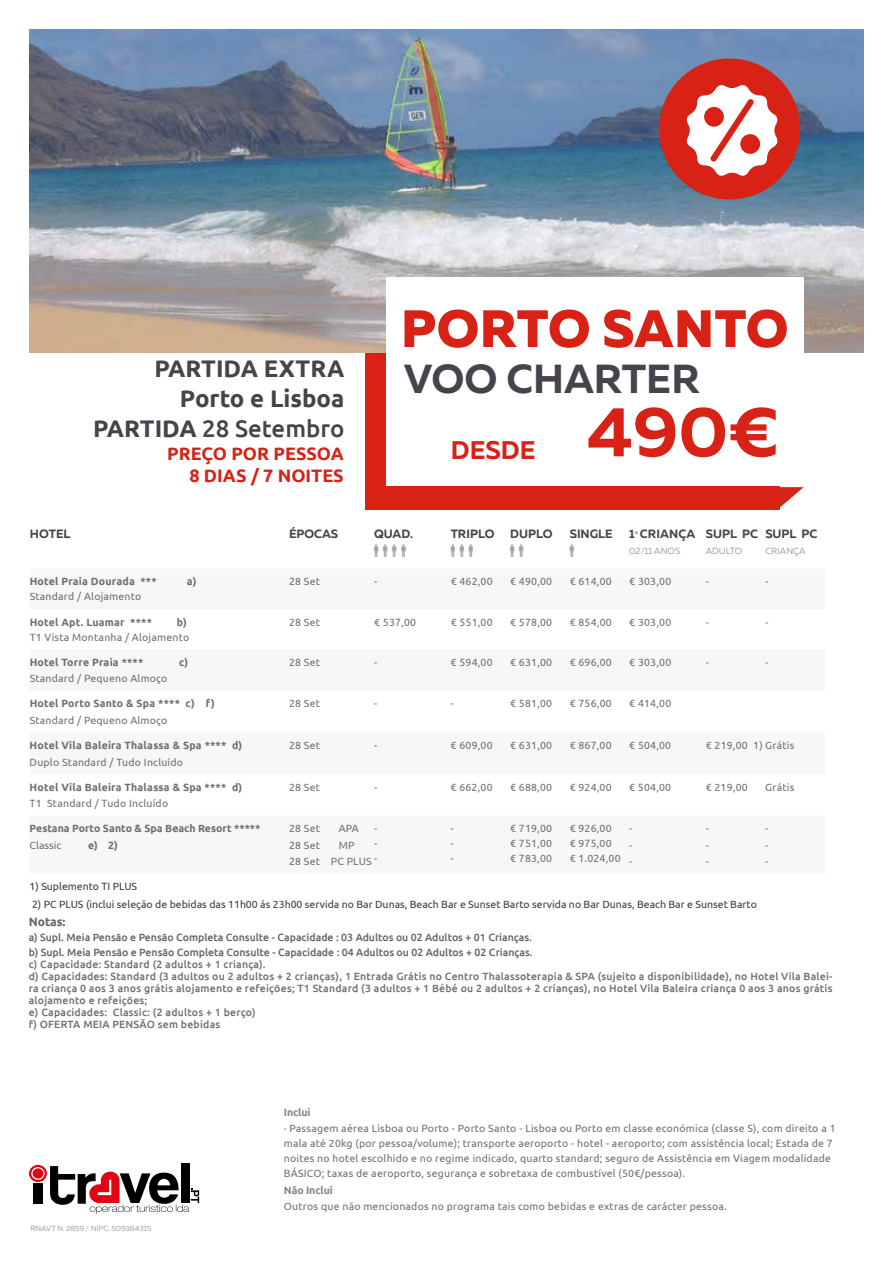
<style>
.page{position:relative;width:893px;height:1263px;background:#fff}
.page>*{position:absolute;margin:0;border:0;box-sizing:border-box;transform-origin:0 0}
.t1{font:700 70.5px "Muller";color:#d82215}
.t2{font:800 52.5px "Muller";color:#d82215}
.t3{font:700 40.5px "Muller";color:#47424b}
.t4{font:700 25.5px "Muller";color:#d82215}
.t5{font:700 24px/30px "Ubuntu";color:#47424b;text-align:right}
.t6{font:700 18px/22.5px "Ubuntu";color:#d82215;text-align:right}
.t7{font:700 12px "Muller";color:#47424b}
.t8{font:700 12px "Ubuntu";color:#636362}
.t9{font:10.5px/15px "Ubuntu";letter-spacing:.02em;color:#6f6f6f;text-align:justify}
.t10{font:500 10.5px/12px "Ubuntu";letter-spacing:.02em;color:#6f6f6f}
.t11{font:500 10.5px/15px "Ubuntu";color:#636362}
.t12{font:700 10.5px "Ubuntu";letter-spacing:.02em;color:#6f6f6f}
.t13{font:10.5px "Ubuntu";color:#3c3c3b}
.t14{font:700 10.5px "Ubuntu";color:#6f6f6f}
.t15{font:700 10.5px "Ubuntu";letter-spacing:-.01em;color:#878787}
.t16{font:10.5px "Ubuntu";color:#6f6f6f}
.t17{font:9px "Muller Regular 3";color:#9d9d9c}
.t18{font:7.5px "Muller Regular 3";letter-spacing:-.01em;color:#9d9d9c}
.s1{font-weight:500}
.s2{color:#878787}
</style>
<div class="page">
<div style="left:181px;top:1163px;width:8px;height:40px;background:#000"></div>
<svg style="left:29px;top:1165px;width:170px;height:49px"></svg>
<img style="left:30px;top:30px;width:833px;height:323px">
<div style="left:366px;top:353px;width:414px;height:156px;background:#d82215"></div>
<svg style="left:780px;top:487px;width:24px;height:21px"></svg>
<div style="left:386px;top:277px;width:418px;height:209px;background:#fff"></div>
<div style="left:659px;top:58px;width:141px;height:141px;background:#d82215;border-radius:50%"></div>
<svg style="left:686px;top:85px;width:92px;height:91px"></svg>
<h3 class="t5" style="left:93px;top:353px;width:253px">PARTIDA EXTRA<br>Porto e Lisboa<br>PARTIDA <span class="s1">28 Setembro</span></h3>
<h3 class="t6" style="left:167px;top:442px;width:178px">PREÇO POR PESSOA<br>8 DIAS / 7 NOITES</h3>
<h2 class="t2" style="left:401px;top:296px;width:389px">PORTO SANTO</h2>
<h3 class="t3" style="left:404px;top:354px;width:297px">VOO CHARTER</h3>
<h3 class="t4" style="left:451px;top:435px;width:86px">DESDE</h3>
<h1 class="t1" style="left:587px;top:388px;width:194px">490€</h1>
<p class="t7" style="left:30px;top:526px;width:42px">HOTEL</p>
<p class="t7" style="left:289px;top:526px;width:51px">ÉPOCAS</p>
<p class="t7" style="left:374px;top:526px;width:40px">QUAD.</p>
<p class="t7" style="left:451px;top:526px;width:45px">TRIPLO</p>
<p class="t7" style="left:510px;top:526px;width:44px">DUPLO</p>
<p class="t7" style="left:570px;top:526px;width:44px">SINGLE</p>
<p class="t7" style="left:629px;top:526px;width:67px">1<sup>a</sup> CRIANÇA</p>
<p class="t17" style="left:629px;top:546px;width:53px">02/11 ANOS</p>
<p class="t7" style="left:706px;top:526px;width:54px">SUPL PC</p>
<p class="t17" style="left:706px;top:546px;width:38px">ADULTO</p>
<p class="t7" style="left:765px;top:526px;width:54px">SUPL PC</p>
<p class="t17" style="left:765px;top:546px;width:42px">CRIANÇA</p>
<p class="t12" style="left:30px;top:575px;width:129px">Hotel Praia Dourada ***</p>
<p class="t12" style="left:187px;top:575px;width:11px">a)</p>
<p class="t9" style="left:30px;top:589px;width:113px">Standard / Alojamento</p>
<p class="t9" style="left:289px;top:574px;width:32px">28 Set</p>
<p class="t9" style="left:374px;top:574px;width:5px">-</p>
<p class="t9" style="left:451px;top:574px;width:44px">€ 462,00</p>
<p class="t9" style="left:510px;top:574px;width:44px">€ 490,00</p>
<p class="t9" style="left:570px;top:574px;width:44px">€ 614,00</p>
<p class="t9" style="left:629px;top:574px;width:44px">€ 303,00</p>
<p class="t9" style="left:706px;top:574px;width:5px">-</p>
<p class="t9" style="left:765px;top:574px;width:5px">-</p>
<p class="t12" style="left:30px;top:615px;width:124px">Hotel Apt. Luamar ****</p>
<p class="t12" style="left:177px;top:615px;width:12px">b)</p>
<p class="t9" style="left:30px;top:629px;width:161px">T1 Vista Montanha / Alojamento</p>
<p class="t9" style="left:289px;top:614px;width:32px">28 Set</p>
<p class="t9" style="left:374px;top:614px;width:44px">€ 537,00</p>
<p class="t9" style="left:451px;top:614px;width:44px">€ 551,00</p>
<p class="t9" style="left:510px;top:614px;width:44px">€ 578,00</p>
<p class="t9" style="left:570px;top:614px;width:44px">€ 854,00</p>
<p class="t9" style="left:629px;top:614px;width:44px">€ 303,00</p>
<p class="t9" style="left:706px;top:614px;width:5px">-</p>
<p class="t9" style="left:765px;top:614px;width:5px">-</p>
<p class="t12" style="left:30px;top:656px;width:115px">Hotel Torre Praia ****</p>
<p class="t12" style="left:179px;top:656px;width:11px">c)</p>
<p class="t9" style="left:30px;top:671px;width:139px">Standard / Pequeno Almoço</p>
<p class="t9" style="left:289px;top:654px;width:32px">28 Set</p>
<p class="t9" style="left:374px;top:654px;width:5px">-</p>
<p class="t9" style="left:451px;top:654px;width:44px">€ 594,00</p>
<p class="t9" style="left:510px;top:654px;width:44px">€ 631,00</p>
<p class="t9" style="left:570px;top:654px;width:44px">€ 696,00</p>
<p class="t9" style="left:629px;top:654px;width:44px">€ 303,00</p>
<p class="t9" style="left:706px;top:654px;width:5px">-</p>
<p class="t9" style="left:765px;top:654px;width:5px">-</p>
<p class="t12" style="left:30px;top:697px;width:187px">Hotel Porto Santo &amp; Spa **** c) f)</p>
<p class="t9" style="left:30px;top:712px;width:139px">Standard / Pequeno Almoço</p>
<p class="t9" style="left:289px;top:696px;width:32px">28 Set</p>
<p class="t9" style="left:374px;top:696px;width:5px">-</p>
<p class="t9" style="left:451px;top:696px;width:5px">-</p>
<p class="t9" style="left:510px;top:696px;width:44px">€ 581,00</p>
<p class="t9" style="left:570px;top:696px;width:44px">€ 756,00</p>
<p class="t9" style="left:629px;top:696px;width:44px">€ 414,00</p>
<p class="t12" style="left:30px;top:739px;width:214px">Hotel Vila Baleira Thalassa &amp; Spa **** d)</p>
<p class="t9" style="left:30px;top:754px;width:155px">Duplo Standard / Tudo Incluído</p>
<p class="t9" style="left:289px;top:737px;width:32px">28 Set</p>
<p class="t9" style="left:374px;top:737px;width:5px">-</p>
<p class="t9" style="left:451px;top:737px;width:44px">€ 609,00</p>
<p class="t9" style="left:510px;top:737px;width:44px">€ 631,00</p>
<p class="t9" style="left:570px;top:737px;width:44px">€ 867,00</p>
<p class="t9" style="left:629px;top:737px;width:44px">€ 504,00</p>
<p class="t9" style="left:706px;top:737px;width:90px">€ 219,00 1) Grátis</p>
<p class="t12" style="left:30px;top:781px;width:214px">Hotel Vila Baleira Thalassa &amp; Spa **** d)</p>
<p class="t9" style="left:30px;top:796px;width:140px">T1 Standard / Tudo Incluído</p>
<p class="t9" style="left:289px;top:779px;width:32px">28 Set</p>
<p class="t9" style="left:374px;top:779px;width:5px">-</p>
<p class="t9" style="left:451px;top:779px;width:44px">€ 662,00</p>
<p class="t9" style="left:510px;top:779px;width:44px">€ 688,00</p>
<p class="t9" style="left:570px;top:779px;width:44px">€ 924,00</p>
<p class="t9" style="left:629px;top:779px;width:44px">€ 504,00</p>
<p class="t9" style="left:706px;top:779px;width:44px">€ 219,00</p>
<p class="t9" style="left:765px;top:779px;width:31px">Grátis</p>
<p class="t14" style="left:30px;top:822px;width:232px">Pestana Porto Santo &amp; Spa Beach Resort *****</p>
<p class="t16" style="left:30px;top:839px;width:33px">Classic</p>
<p class="t12" style="left:88px;top:839px;width:31px">e) 2)</p>
<p class="t9" style="left:289px;top:821px;width:32px">28 Set</p>
<p class="t9" style="left:339px;top:821px;width:22px">APA</p>
<p class="t9" style="left:289px;top:837px;width:32px">28 Set</p>
<p class="t9" style="left:374px;top:821px;width:5px">- - -</p>
<p class="t9" style="left:451px;top:821px;width:5px">- - -</p>
<p class="t9" style="left:510px;top:821px;width:44px">€ 719,00 € 751,00 € 783,00</p>
<p class="t9" style="left:570px;top:821px;width:52px;text-align:left">€ 926,00<br>€ 975,00<br>€ 1.024,00</p>
<p class="t9" style="left:629px;top:820px;width:5px;line-height:16.5px">- - -</p>
<p class="t9" style="left:706px;top:820px;width:5px;line-height:16.5px">- - -</p>
<p class="t9" style="left:765px;top:820px;width:5px;line-height:16.5px">- - -</p>
<p class="t9" style="left:289px;top:836px;width:84px;line-height:16.5px;text-indent:50px">MP<br>28 Set PC PLUS</p>
<p class="t13" style="left:30px;top:880px;width:109px">1) Suplemento TI PLUS</p>
<p class="t13" style="left:32px;top:898px;width:726px">2) PC PLUS (inclui seleção de bebidas das 11h00 ás 23h00 servida no Bar Dunas, Beach Bar e Sunset Barto servida no Bar Dunas, Beach Bar e Sunset Barto</p>
<p class="t8" style="left:29px;top:914px;width:38px">Notas:</p>
<p class="t11" style="left:29px;top:929px;width:505px">a) Supl. Meia Pensão e Pensão Completa Consulte - Capacidade : 03 Adultos ou 02 Adultos + 01 Crianças. b) Supl. Meia Pensão e Pensão Completa Consulte - Capacidade : 04 Adultos ou 02 Adultos + 02 Crianças.</p>
<p class="t10" style="left:29px;top:958px;width:805px">c) Capacidade: Standard (2 adultos + 1 criança).<br>d) Capacidades: Standard (3 adultos ou 2 adultos + 2 crianças), 1 Entrada Grátis no Centro Thalassoterapia &amp; SPA (sujeito a disponibilidade), no Hotel Vila Balei&shy;ra criança 0 aos 3 anos grátis alojamento e refeições; T1 Standard (3 adultos + 1 Bébé ou 2 adultos + 2 crianças), no Hotel Vila Baleira criança 0 aos 3 anos grátis alojamento e refeições;<br>e) Capacidades: Classic: (2 adultos + 1 berço)<br>f) OFERTA MEIA PENSÃO sem bebidas</p>
<p class="t18" style="left:31px;top:1224px;width:122px">RNAVT N. 2859 / NIPC: 509384315</p>
<p class="t15" style="left:284px;top:1106px;width:28px">Inclui</p>
<p class="t9" style="left:284px;top:1121px;width:553px;text-align:left"><span class="s2">-</span> Passagem aérea Lisboa ou Porto - Porto Santo - Lisboa ou Porto em classe económica (classe S), com direito a 1 mala até 20kg (por pessoa/volume); transporte aeroporto - hotel - aeroporto; com assistência local; Estada de 7 noites no hotel escolhido e no regime indicado, quarto standard; seguro de Assistência em Viagem modalidade BÁSICO; taxas de aeroporto, segurança e sobretaxa de combustível (50€/pessoa).</p>
<p class="t15" style="left:284px;top:1184px;width:50px">Não Inclui</p>
<p class="t9" style="left:284px;top:1199px;width:444px">Outros que não mencionados no programa tais como bebidas e extras de carácter pessoa.</p>
</div>
